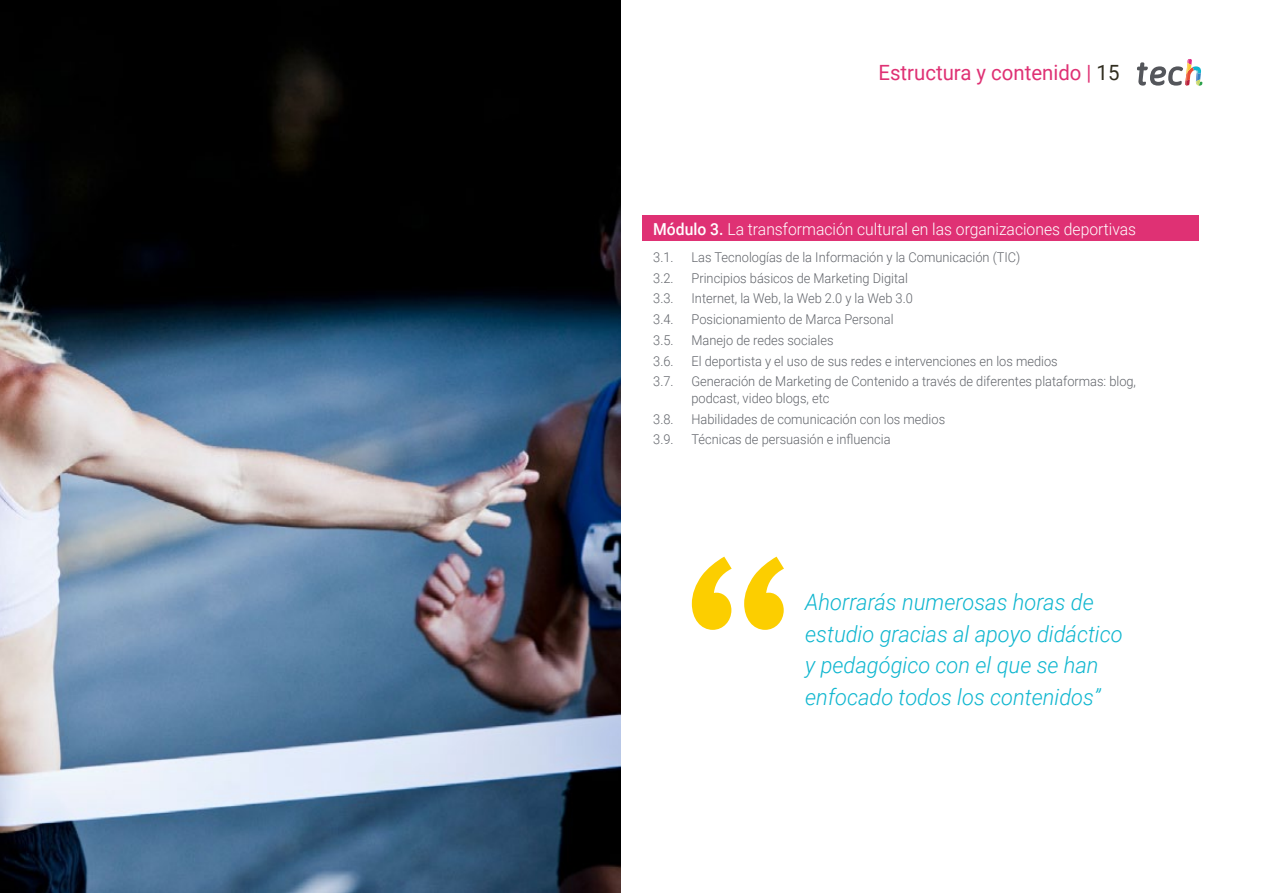
<style>
.page{position:relative;width:1263px;height:893px;background:#fff}
.page>*{position:absolute;margin:0;border:0;box-sizing:border-box;transform-origin:0 0}
.t1{font:italic 300 22.5px/31.5px "Roboto";color:#0fb6cf}
.t2{font:21px "Roboto";color:#df3174}
.t3{font:300 16.5px "Roboto";color:#fff;scale:.95 1}
.t4{font:300 13.5px/16.5px "Roboto";color:#61646a;scale:.95 1}
.s1{color:#312e20}
.s2{font-weight:500}
</style>
<div class="page">
<svg style="left:1137px;top:59px;width:65px;height:27px"></svg>
<div style="left:642px;top:216px;width:557px;height:25px;background:#df3174"></div>
<img style="left:0;top:0;width:621px;height:893px">
<svg style="left:692px;top:557px;width:92px;height:73px"></svg>
<h2 class="t2" style="left:878px;top:57px;width:242px">Estructura y contenido | <span class="s1">15</span></h2>
<p class="t3" style="left:653px;top:217px;width:510px"><span class="s2">Módulo 3.</span> La transformación cultural en las organizaciones deportivas</p>
<p class="t4" style="left:653px;top:248px;width:23px">3.1.</p>
<p class="t4" style="left:691px;top:248px;width:347px">Las Tecnologías de la Información y la Comunicación (TIC)</p>
<p class="t4" style="left:653px;top:269px;width:23px">3.2.</p>
<p class="t4" style="left:691px;top:269px;width:229px">Principios básicos de Marketing Digital</p>
<p class="t4" style="left:653px;top:290px;width:23px">3.3.</p>
<p class="t4" style="left:691px;top:290px;width:234px">Internet, la Web, la Web 2.0 y la Web 3.0</p>
<p class="t4" style="left:653px;top:310px;width:23px">3.4.</p>
<p class="t4" style="left:691px;top:310px;width:214px">Posicionamiento de Marca Personal</p>
<p class="t4" style="left:653px;top:331px;width:23px">3.5.</p>
<p class="t4" style="left:691px;top:331px;width:151px">Manejo de redes sociales</p>
<p class="t4" style="left:653px;top:352px;width:23px">3.6.</p>
<p class="t4" style="left:691px;top:352px;width:387px">El deportista y el uso de sus redes e intervenciones en los medios</p>
<p class="t4" style="left:653px;top:373px;width:23px">3.7.</p>
<p class="t4" style="left:691px;top:373px;width:469px">Generación de Marketing de Contenido a través de diferentes plataformas: blog, podcast, video blogs, etc</p>
<p class="t4" style="left:653px;top:410px;width:23px">3.8.</p>
<p class="t4" style="left:691px;top:410px;width:268px">Habilidades de comunicación con los medios</p>
<p class="t4" style="left:653px;top:431px;width:23px">3.9.</p>
<p class="t4" style="left:691px;top:431px;width:211px">Técnicas de persuasión e influencia</p>
<h1 class="t1" style="left:805px;top:585px;width:319px">Ahorrarás numerosas horas de estudio gracias al apoyo didáctico y pedagógico con el que se han enfocado todos los contenidos”</h1>
</div>
